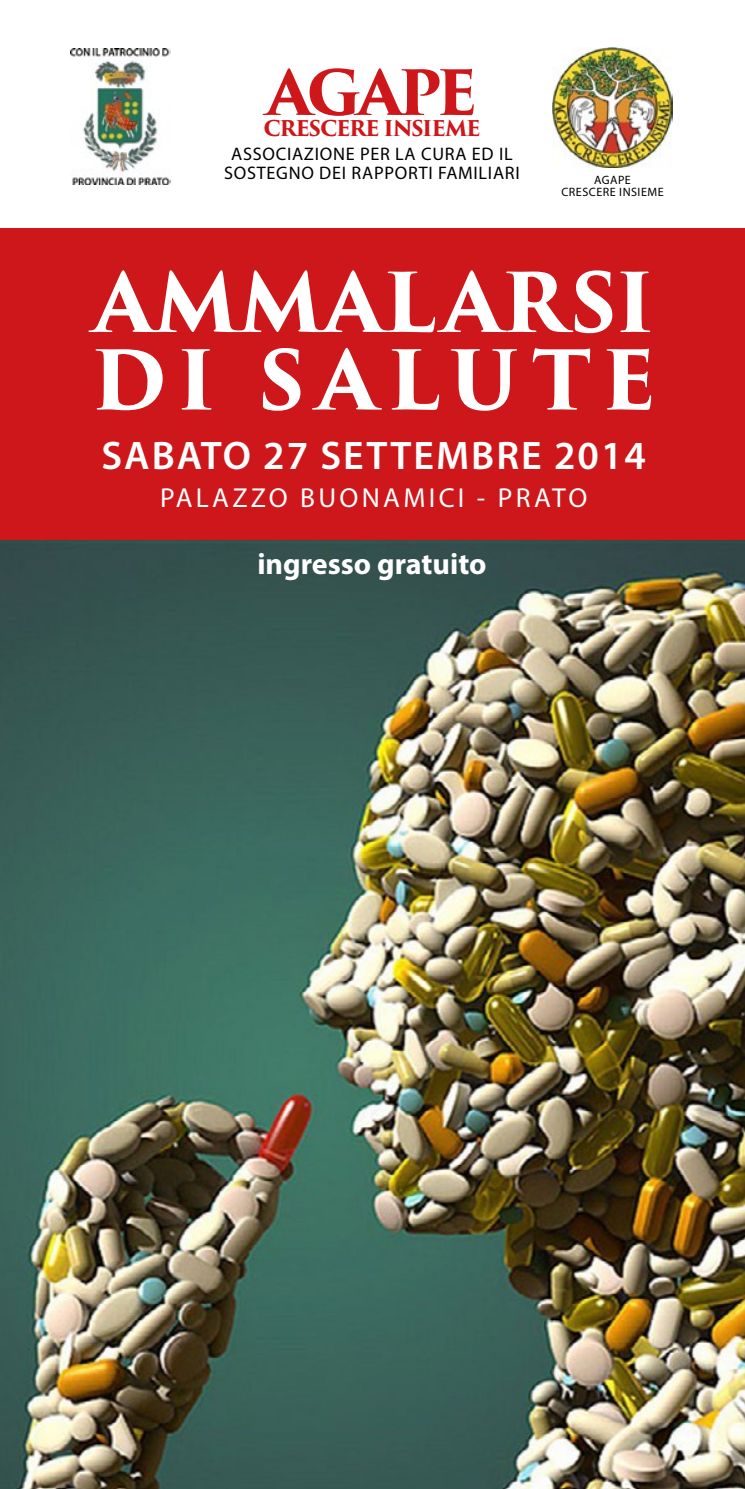
<style>
.page{position:relative;width:745px;height:1489px;background:#fff}
.page>*{position:absolute;margin:0;border:0;box-sizing:border-box;transform-origin:0 0}
.t1{font:700 80px/77.5px "Trajan Pro 3";letter-spacing:.06em;color:#fff}
.t2{font:700 60.5px "Trajan Pro 3";letter-spacing:-.085em;color:#cd171a}
.t3{font:600 40px "Myriad Pro";letter-spacing:.05em;color:#fff}
.t4{font:700 30px "Myriad Pro";color:#fff}
.t5{font:27.5px "Myriad Pro";letter-spacing:.12em;color:#fff}
.t6{font:700 21.25px "Trajan Pro 3";letter-spacing:-.055em;color:#cd171a}
.t7{font:18.25px/18.2px "Myriad Pro";letter-spacing:.04em;color:#000;text-align:center}
.t8{font:12px/12px "Myriad Pro";letter-spacing:.04em;color:#000;text-align:center}
</style>
<div class="page">
<div style="left:0;top:229px;width:744px;height:333px;background:#cd171a"></div>
<img style="left:0;top:540px;width:744px;height:948px">
<img style="left:71px;top:49px;width:99px;height:136px">
<img style="left:552px;top:48px;width:120px;height:120px">
<h2 class="t2" style="left:266px;top:48px;width:212px">AGAPE</h2>
<p class="t6" style="left:263px;top:112px;width:218px">CRESCERE INSIEME</p>
<p class="t7" style="left:224px;top:145px;width:297px">ASSOCIAZIONE PER LA CURA ED IL<br>SOSTEGNO DEI RAPPORTI FAMILIARI</p>
<p class="t8" style="left:561px;top:174px;width:104px">AGAPE<br>CRESCERE INSIEME</p>
<h1 class="t1" style="left:91px;top:266px;width:566px">AMMALARSI<br>DI SALUTE</h1>
<h3 class="t3" style="left:101px;top:430px;width:545px">SABATO 27 SETTEMBRE 2014</h3>
<h3 class="t5" style="left:160px;top:480px;width:428px">PALAZZO BUONAMICI - PRATO</h3>
<h3 class="t4" style="left:257px;top:544px;width:230px">ingresso gratuito</h3>
</div>
